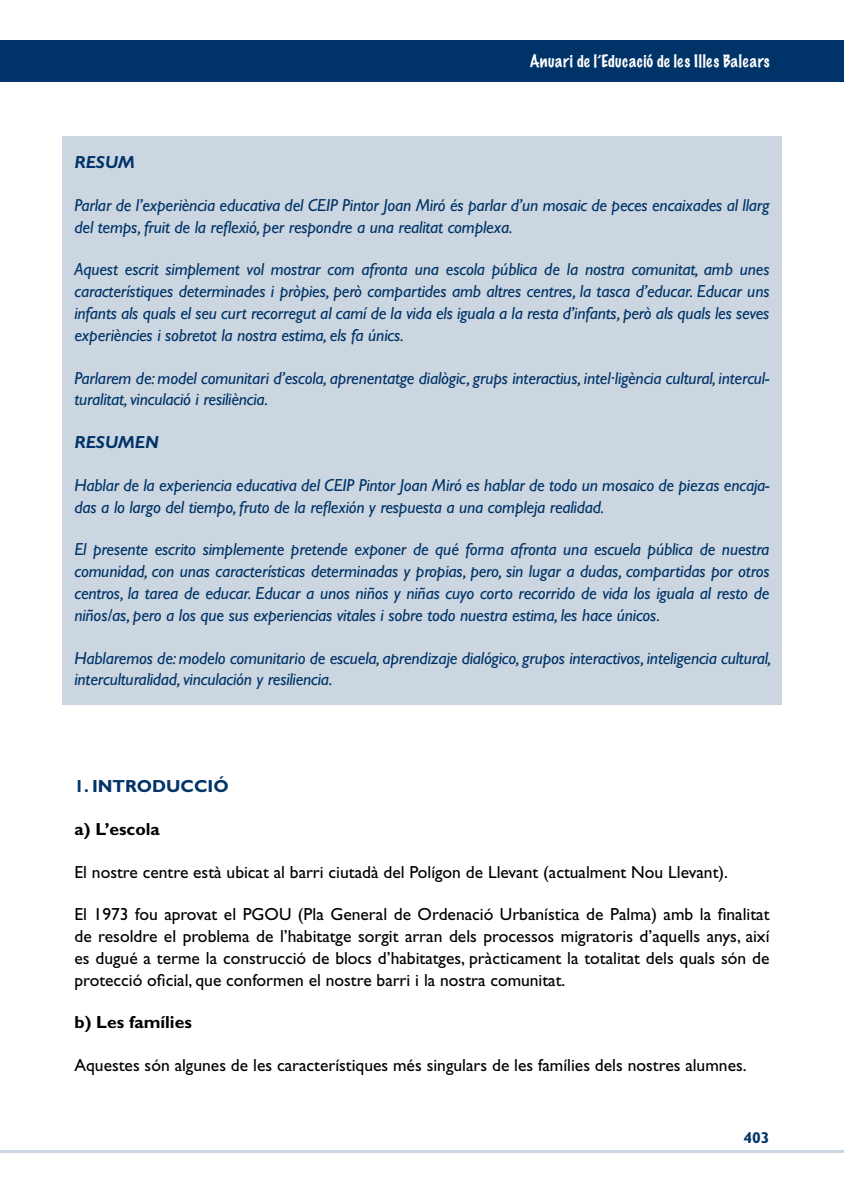
<style>
.page{position:relative;width:844px;height:1191px;background:#fff}
.page>*{position:absolute;margin:0;border:0;box-sizing:border-box;transform-origin:0 0}
.t1{font:italic 17.5px/21.7px "Gill Sans Std";letter-spacing:-.01em;color:#003468}
.t2{font:17.5px/21.7px "Gill Sans Std";color:#000;text-align:justify}
.t3{font:700 17.5px "Gill Sans Std";color:#000}
.t4{font:700 17.5px "Gill Sans Std";color:#003468}
.t5{font:italic 700 17.5px "Gill Sans Std";color:#003468}
.t6{font:100 15.75px "Marker Felt";letter-spacing:.03em;color:#fff}
.t7{font:700 15.75px "Gill Sans Std";color:#003468}
</style>
<div class="page">
<hr style="left:0;top:1150px;width:843px;height:2px;background:#ccd6e1">
<div style="left:0;top:40px;width:843px;height:42px;background:#003468"></div>
<div style="left:62px;top:136px;width:719px;height:568px;background:#ccd6e1"></div>
<p class="t6" style="left:529px;top:49px;width:241px">Anuari de l’Educació de les Illes Balears</p>
<p class="t5" style="left:74px;top:152px;width:62px">RESUM</p>
<p class="t1" style="left:74px;top:194px;width:696px">Parlar de l’experiència educativa del CEIP Pintor Joan Miró és parlar d’un mosaic de peces encaixades al llarg del temps, fruit de la reflexió, per respondre a una realitat complexa.</p>
<p class="t1" style="left:74px;top:259px;width:696px;text-align:justify">Aquest escrit simplement vol mostrar com afronta una escola pública de la nostra comunitat, amb unes característiques determinades i pròpies, però compartides amb altres centres, la tasca d’educar. Educar uns infants als quals el seu curt recorregut al camí de la vida els iguala a la resta d’infants, però als quals les seves experiències i sobretot la nostra estima, els fa únics.</p>
<p class="t1" style="left:74px;top:367px;width:696px">Parlarem de: model comunitari d’escola, aprenentatge dialògic, grups interactius, intel·ligència cultural, intercul&shy;turalitat, vinculació i resiliència.</p>
<p class="t5" style="left:74px;top:432px;width:86px">RESUMEN</p>
<p class="t1" style="left:74px;top:474px;width:696px">Hablar de la experiencia educativa del CEIP Pintor Joan Miró es hablar de todo un mosaico de piezas encaja&shy;das a lo largo del tiempo, fruto de la reflexión y respuesta a una compleja realidad.</p>
<p class="t1" style="left:74px;top:539px;width:696px;text-align:justify">El presente escrito simplemente pretende exponer de qué forma afronta una escuela pública de nuestra comunidad, con unas características determinadas y propias, pero, sin lugar a dudas, compartidas por otros centros, la tarea de educar. Educar a unos niños y niñas cuyo corto recorrido de vida los iguala al resto de niños/as, pero a los que sus experiencias vitales i sobre todo nuestra estima, les hace únicos.</p>
<p class="t1" style="left:74px;top:647px;width:698px">Hablaremos de: modelo comunitario de escuela, aprendizaje dialógico, grupos interactivos, inteligencia cultural, interculturalidad, vinculación y resiliencia.</p>
<p class="t4" style="left:74px;top:775px;width:156px">1. INTRODUCCIÓ</p>
<p class="t3" style="left:74px;top:818px;width:87px">a) L’escola</p>
<p class="t2" style="left:74px;top:861px;width:655px">El nostre centre està ubicat al barri ciutadà del Polígon de Llevant (actualment Nou Llevant).</p>
<p class="t2" style="left:74px;top:903px;width:696px">El 1973 fou aprovat el PGOU (Pla General de Ordenació Urbanística de Palma) amb la finalitat de resoldre el problema de l’habitatge sorgit arran dels processos migratoris d’aquells anys, així es dugué a terme la construcció de blocs d’habitatges, pràcticament la totalitat dels quals són de protecció oficial, que conformen el nostre barri i la nostra comunitat.</p>
<p class="t3" style="left:74px;top:1012px;width:119px">b) Les famílies</p>
<p class="t2" style="left:74px;top:1054px;width:673px">Aquestes són algunes de les característiques més singulars de les famílies dels nostres alumnes.</p>
<p class="t7" style="left:743px;top:1128px;width:28px">403</p>
</div>
